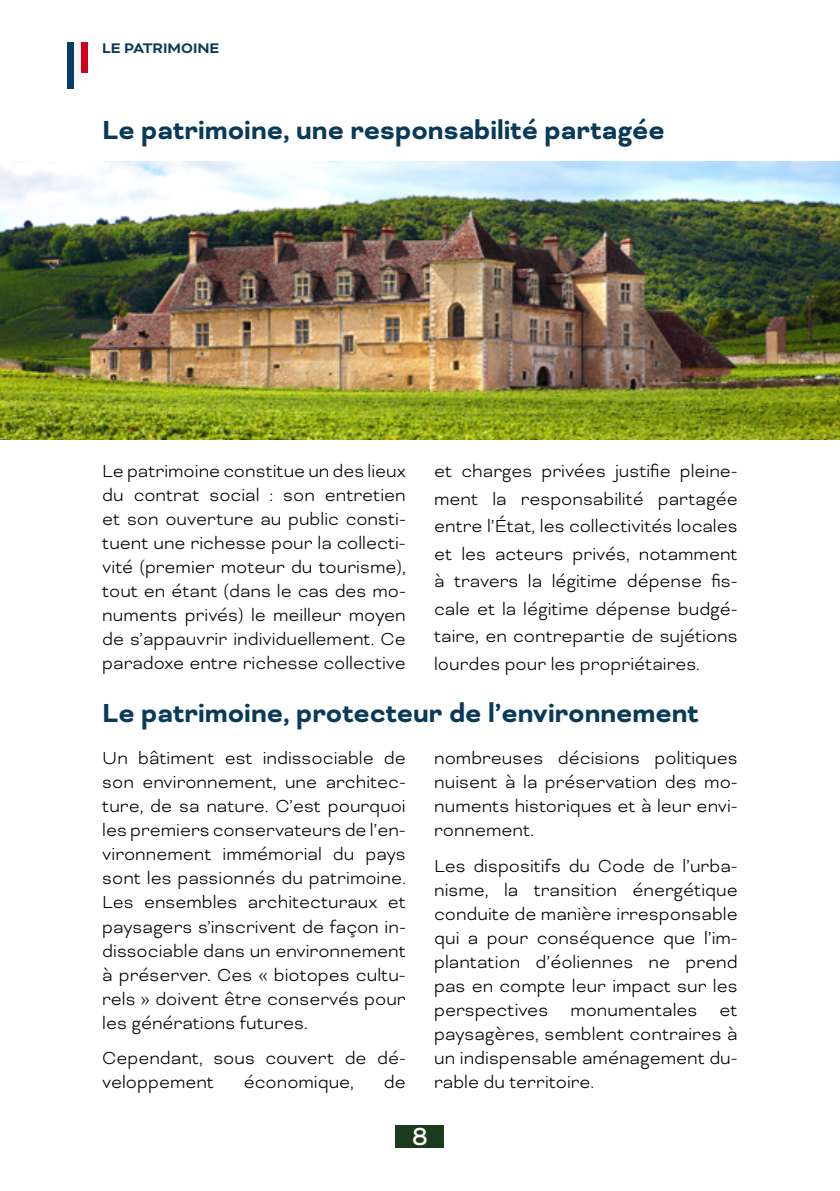
<style>
.page{position:relative;width:840px;height:1191px;background:#fff}
.page>*{position:absolute;margin:0;border:0;box-sizing:border-box;transform-origin:0 0}
.t1{font:700 30px "Bicyclette";color:#093a59}
.t2{font:24.4px "Interstate";color:#fff}
.t3{font:300 20px/24px "Bicyclette";color:#000;text-align:justify}
.t4{font:700 16px "Bicyclette";color:#0c3a5a}
</style>
<div class="page">
<div style="left:396px;top:1125px;width:48px;height:22px;background:#1b3b1e"></div>
<div style="left:67px;top:42px;width:7px;height:47px;background:#083b66"></div>
<div style="left:74px;top:42px;width:7px;height:38px;background:#f6f6f6"></div>
<div style="left:81px;top:42px;width:7px;height:31px;background:#d1001c"></div>
<img style="left:0;top:162px;width:839px;height:277px">
<p class="t4" style="left:102px;top:39px;width:119px">LE PATRIMOINE</p>
<h1 class="t1" style="left:102px;top:113px;width:563px">Le patrimoine, une responsabilité partagée</h1>
<p class="t3" style="left:102px;top:459px;width:305px">Le patrimoine constitue un des lieux du contrat social : son entretien et son ouverture au public consti&shy;tuent une richesse pour la collecti&shy;vité (premier moteur du tourisme), tout en étant (dans le cas des mo&shy;numents privés) le meilleur moyen de s’appauvrir individuellement. Ce paradoxe entre richesse collective</p>
<p class="t3" style="left:434px;top:457px;width:305px;line-height:27.6px">et charges privées justifie pleine&shy;ment la responsabilité partagée entre l’État, les collectivités locales et les acteurs privés, notamment à travers la légitime dépense fis&shy;cale et la légitime dépense budgé&shy;taire, en contrepartie de sujétions lourdes pour les propriétaires.</p>
<h1 class="t1" style="left:102px;top:695px;width:597px">Le patrimoine, protecteur de l’environnement</h1>
<p class="t3" style="left:102px;top:746px;width:305px">Un bâtiment est indissociable de son environnement, une architec&shy;ture, de sa nature. C’est pourquoi les premiers conservateurs de l’en&shy;vironnement immémorial du pays sont les passionnés du patrimoine.<br>Les ensembles architecturaux et paysagers s’inscrivent de façon in&shy;dissociable dans un environnement à préserver. Ces « biotopes cultu&shy;rels » doivent être conservés pour les générations futures.</p>
<p class="t3" style="left:102px;top:1046px;width:305px">Cependant, sous couvert de dé&shy;veloppement</p>
<p class="t3" style="left:244px;top:1070px;width:112px">économique,</p>
<p class="t3" style="left:383px;top:1070px;width:23px">de</p>
<p class="t3" style="left:434px;top:746px;width:305px">nombreuses décisions politiques nuisent à la préservation des mo&shy;numents historiques et à leur envi&shy;ronnement.</p>
<p class="t3" style="left:434px;top:853px;width:305px">Les dispositifs du Code de l’urba&shy;nisme, la transition énergétique conduite de manière irresponsable qui a pour conséquence que l’im&shy;plantation d’éoliennes ne prend pas en compte leur impact sur les perspectives monumentales et paysagères, semblent contraires à un indispensable aménagement du&shy;rable du territoire.</p>
<p class="t2" style="left:411px;top:1122px;width:18px">8</p>
</div>
